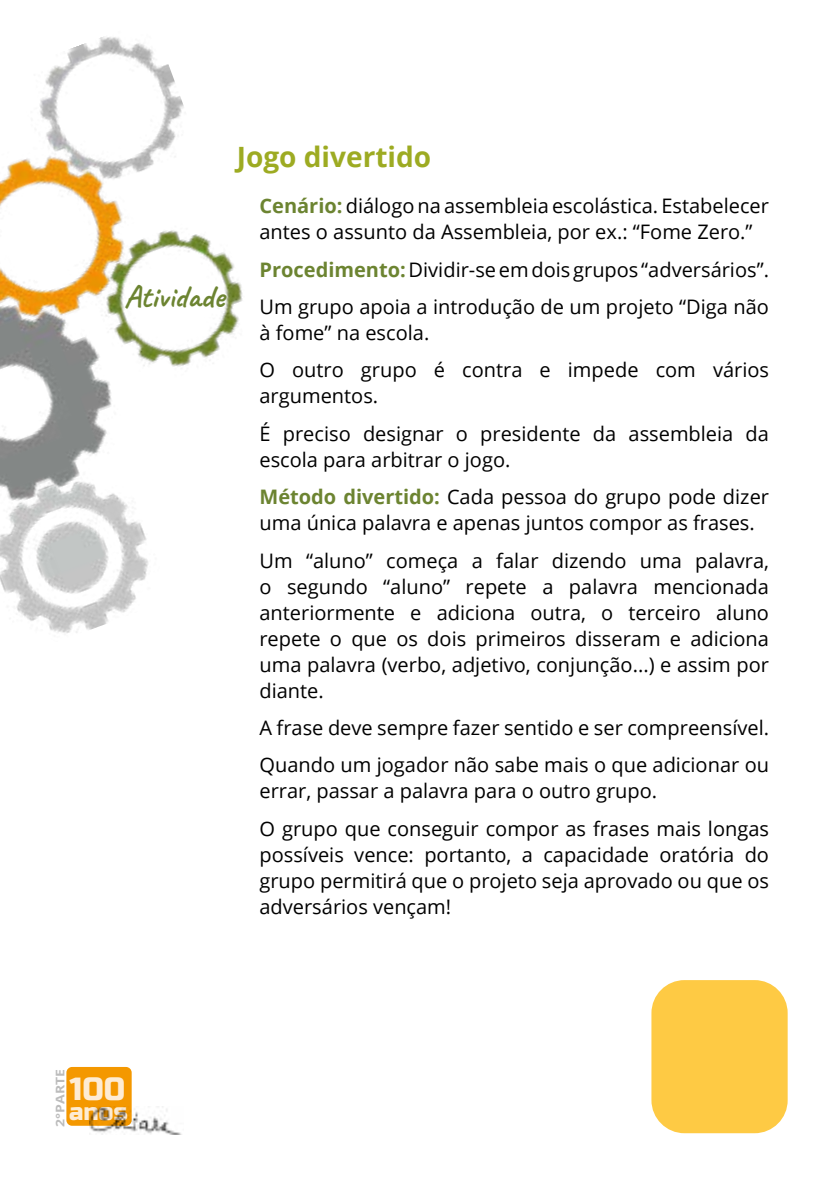
<style>
.page{position:relative;width:840px;height:1191px;background:#fff}
.page>*{position:absolute;margin:0;border:0;box-sizing:border-box;transform-origin:0 0}
.t1{font:700 32px "Caveat";color:#6c8431}
.t2{font:32px "Russo One";color:#feecd4}
.t3{font:700 28px "Open Sans";color:#9dab22}
.t4{font:24px "Russo One";color:#feecd4}
.t5{font:20px/26px "Open Sans";color:#000}
.t6{font:700 11.8px "Open Sans";color:#bcbcbc;scale:1.18 1}
.s1{font-weight:700;color:#6c8431}
</style>
<div class="page">
<div style="left:66px;top:1067px;width:66px;height:58px;background:#f49800;border-radius:6px"></div>
<img style="left:90px;top:1106px;width:91px;height:28px">
<img style="left:0;top:36px;width:243px;height:597px">
<div style="left:651px;top:980px;width:136px;height:153px;background:#feca44;border-radius:33px"></div>
<h2 class="t3" style="left:237px;top:137px;width:196px">Jogo divertido</h2>
<h1 class="t1" style="left:124px;top:276px;width:102px">Atividade</h1>
<p class="t5" style="left:259px;top:192px;width:510px"><span class="s1">Cenário:</span> diálogo na assembleia escolástica. Estabelecer antes o assunto da Assembleia, por ex.: “Fome Zero.”</p>
<p class="t5" style="left:259px;top:250px;width:511px;line-height:37.4px"><span class="s1">Procedimento:</span> Dividir-se em dois grupos “adversários”.<br>Um grupo apoia a introdução de um projeto “Diga não</p>
<p class="t5" style="left:259px;top:313px;width:511px;line-height:37.4px">à fome” na escola.<br>O outro grupo é contra e impede com vários</p>
<p class="t5" style="left:259px;top:377px;width:510px;line-height:37.4px">argumentos.<br>É preciso designar o presidente da assembleia da</p>
<p class="t5" style="left:259px;top:440px;width:511px;line-height:37.4px">escola para arbitrar o jogo.<br><span class="s1">Método divertido:</span> Cada pessoa do grupo pode dizer</p>
<p class="t5" style="left:259px;top:503px;width:510px;line-height:37.4px">uma única palavra e apenas juntos compor as frases.<br>Um “aluno” começa a falar dizendo uma palavra,</p>
<p class="t5" style="left:259px;top:573px;width:511px;text-align:justify">o segundo “aluno” repete a palavra mencionada anteriormente e adiciona outra, o terceiro aluno repete o que os dois primeiros disseram e adiciona uma palavra (verbo, adjetivo, conjunção...) e assim por diante.</p>
<p class="t5" style="left:259px;top:708px;width:511px;line-height:37.4px">A frase deve sempre fazer sentido e ser compreensível.<br>Quando um jogador não sabe mais o que adicionar ou</p>
<p class="t5" style="left:259px;top:772px;width:511px;line-height:37.4px">errar, passar a palavra para o outro grupo.<br>O grupo que conseguir compor as frases mais longas</p>
<p class="t5" style="left:259px;top:841px;width:511px;text-align:justify">possíveis vence: portanto, a capacidade oratória do grupo permitirá que o projeto seja aprovado ou que os adversários vençam!</p>
<p class="t6" style="left:52px;top:1126px;width:50px;rotate:-90deg">2°PARTE</p>
<h1 class="t2" style="left:69px;top:1069px;width:57px">100</h1>
<p class="t4" style="left:69px;top:1097px;width:60px">anos</p>
</div>
